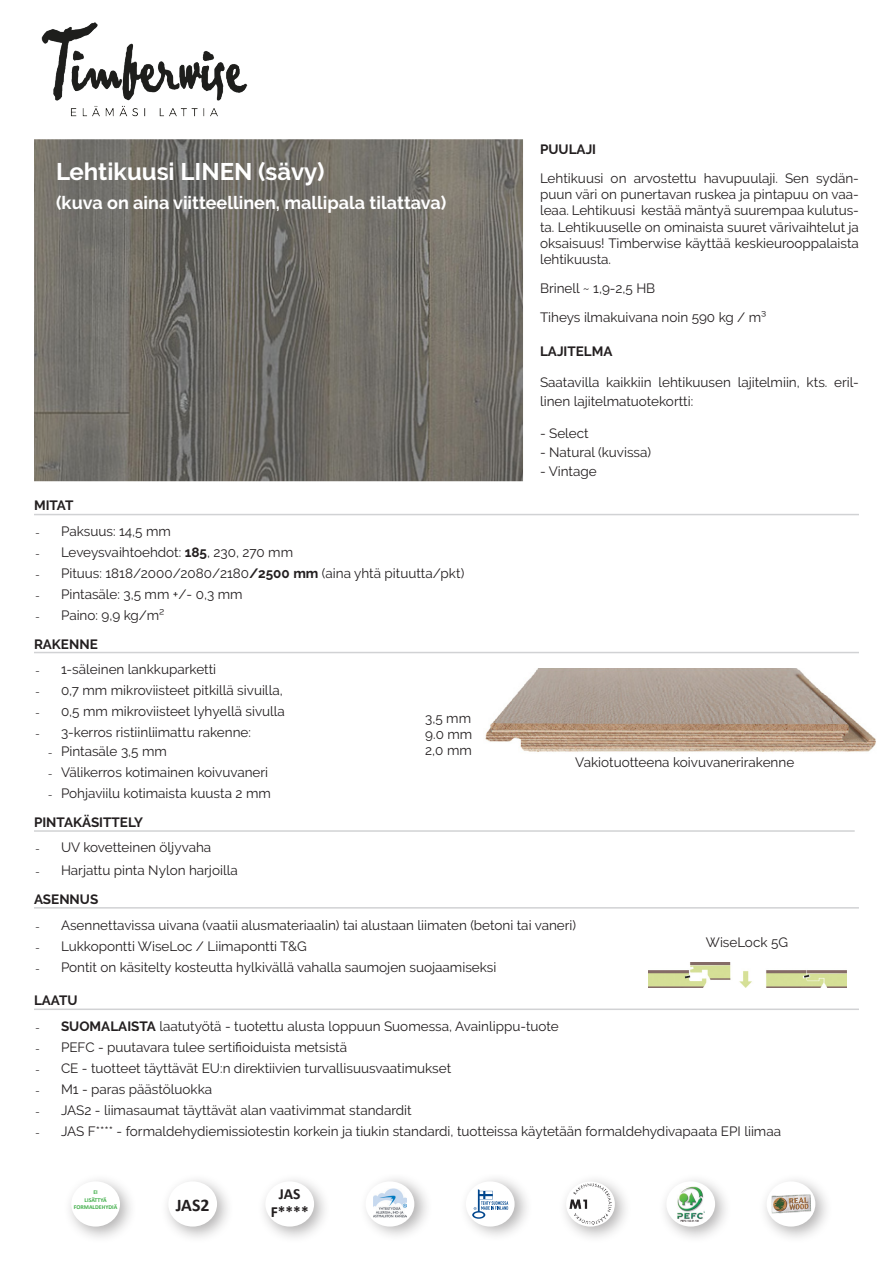
<style>
.page{position:relative;width:893px;height:1263px;background:#fff}
.page>*{position:absolute;margin:0;border:0;box-sizing:border-box;transform-origin:0 0}
.t1{font:700 24px "Raleway";color:#fff}
.t2{font:700 18px "Raleway";color:#fff}
.t3{font:700 17.85px "Calibri";color:#231f20}
.t4{font:700 15.45px/18.6px "Calibri";color:#231f20;text-align:center}
.Paragraph_Style_1{font:13.5px/16.2px "Raleway";color:#231f20;text-align:justify}
.listan_otsikko{font:700 13.5px "Raleway";color:#231f20}
.Paragraph_Style_1-2{font:700 13.5px "Raleway";color:#231f20}
.t5{font:700 6px/7.1px "Calibri";color:#40ae49;text-align:center}
.s1{font-family:"Garamond"}
.s2{font-weight:700}
</style>
<div class="page">
<img style="left:41px;top:22px;width:207px;height:95px">
<div style="left:459px;top:1174px;width:74px;height:68px;background:#231f20;opacity:.35"></div>
<div style="left:466px;top:1181px;width:49px;height:45px;background:#fff;border-radius:50%"></div>
<svg style="left:472px;top:1189px;width:36px;height:30px"></svg>
<div style="left:359px;top:1174px;width:74px;height:68px;background:#231f20;opacity:.35"></div>
<div style="left:366px;top:1181px;width:48px;height:45px;background:#fff;border-radius:50%"></div>
<img style="left:373px;top:1188px;width:34px;height:30px">
<div style="left:258px;top:1174px;width:73px;height:70px;background:#231f20;opacity:.35"></div>
<div style="left:265px;top:1181px;width:49px;height:45px;background:#fff;border-radius:50%"></div>
<div style="left:161px;top:1174px;width:73px;height:70px;background:#231f20;opacity:.35"></div>
<div style="left:168px;top:1181px;width:49px;height:45px;background:#fff;border-radius:50%"></div>
<div style="left:759px;top:1174px;width:74px;height:70px;background:#231f20;opacity:.35"></div>
<div style="left:767px;top:1181px;width:48px;height:45px;background:#fff;border-radius:50%"></div>
<img style="left:772px;top:1194px;width:39px;height:19px">
<div style="left:659px;top:1174px;width:73px;height:70px;background:#231f20;opacity:.35"></div>
<div style="left:666px;top:1181px;width:49px;height:45px;background:#fff;border-radius:50%"></div>
<img style="left:677px;top:1186px;width:28px;height:35px">
<div style="left:63px;top:1174px;width:74px;height:70px;background:#231f20;opacity:.35"></div>
<div style="left:71px;top:1181px;width:49px;height:45px;background:#fff;border-radius:50%"></div>
<div style="left:558px;top:1174px;width:74px;height:70px;background:#231f20;opacity:.35"></div>
<div style="left:566px;top:1181px;width:49px;height:45px;background:#fff;border-radius:50%"></div>
<img style="left:570px;top:1184px;width:41px;height:40px">
<img style="left:34px;top:139px;width:489px;height:342px">
<hr style="left:34px;top:514px;width:825px;height:1px;background:#d1d2d4">
<hr style="left:34px;top:652px;width:825px;height:1px;background:#d1d2d4">
<hr style="left:34px;top:830px;width:821px;height:2px;background:#d1d2d4">
<hr style="left:34px;top:907px;width:825px;height:1px;background:#d1d2d4">
<hr style="left:34px;top:1008px;width:825px;height:2px;background:#d1d2d4">
<img style="left:648px;top:962px;width:198px;height:25px">
<img style="left:485px;top:669px;width:391px;height:83px">
<p class="t1" style="left:56px;top:158px;width:270px">Lehtikuusi LINEN (sävy)</p>
<p class="t2" style="left:56px;top:192px;width:392px">(kuva on aina viitteellinen, mallipala tilattava)</p>
<p class="Paragraph_Style_1-2" style="left:540px;top:142px;width:58px">PUULAJI</p>
<p class="Paragraph_Style_1" style="left:540px;top:170px;width:320px">Lehtikuusi on arvostettu havupuulaji. Sen sydän&shy;puun väri on punertavan ruskea ja pintapuu on vaa&shy;leaa. Lehtikuusi kestää mäntyä suurempaa kulutus&shy;ta. Lehtikuuselle on ominaista suuret värivaihtelut ja oksaisuus! Timberwise käyttää keskieurooppalaista lehtikuusta.</p>
<p class="Paragraph_Style_1" style="left:540px;top:280px;width:117px">Brinell ~ 1,9-2,5 HB</p>
<p class="Paragraph_Style_1" style="left:540px;top:309px;width:228px">Tiheys ilmakuivana noin 590 kg / m³</p>
<p class="Paragraph_Style_1-2" style="left:540px;top:343px;width:74px">LAJITELMA</p>
<p class="Paragraph_Style_1" style="left:540px;top:373px;width:320px;line-height:18.9px">Saatavilla kaikkiin lehtikuusen lajitelmiin, kts. eril&shy;linen lajitelmatuotekortti:</p>
<p class="Paragraph_Style_1" style="left:540px;top:425px;width:50px">- Select</p>
<p class="Paragraph_Style_1" style="left:540px;top:444px;width:113px">- Natural (kuvissa)</p>
<p class="Paragraph_Style_1" style="left:540px;top:463px;width:58px">- Vintage</p>
<p class="listan_otsikko" style="left:34px;top:498px;width:41px">MITAT</p>
<p class="Paragraph_Style_1" style="left:36px;top:523px;width:137px"><span class="s1">-</span> Paksuus: 14,5 mm</p>
<p class="Paragraph_Style_1" style="left:36px;top:544px;width:259px"><span class="s1">-</span> Leveysvaihtoehdot: <span class="s2">185</span>, 230, 270 mm</p>
<p class="Paragraph_Style_1" style="left:36px;top:565px;width:430px"><span class="s1">-</span> Pituus: 1818/2000/2080/2180<span class="s2">/2500 mm</span> (aina yhtä pituutta/pkt)</p>
<p class="Paragraph_Style_1" style="left:36px;top:586px;width:208px"><span class="s1">-</span> Pintasäle: 3,5 mm +/- 0,3 mm</p>
<p class="Paragraph_Style_1" style="left:36px;top:607px;width:130px"><span class="s1">-</span> Paino: 9,9 kg/m²</p>
<p class="listan_otsikko" style="left:34px;top:636px;width:65px">RAKENNE</p>
<p class="Paragraph_Style_1" style="left:36px;top:661px;width:182px"><span class="s1">-</span> 1-säleinen lankkuparketti</p>
<p class="Paragraph_Style_1" style="left:36px;top:682px;width:249px"><span class="s1">-</span> 0,7 mm mikroviisteet pitkillä sivuilla,</p>
<p class="Paragraph_Style_1" style="left:36px;top:703px;width:251px"><span class="s1">-</span> 0,5 mm mikroviisteet lyhyellä sivulla</p>
<p class="Paragraph_Style_1" style="left:36px;top:724px;width:217px"><span class="s1">-</span> 3-kerros ristiinliimattu rakenne:</p>
<p class="Paragraph_Style_1" style="left:48px;top:743px;width:120px"><span class="s1">-</span> Pintasäle 3,5 mm</p>
<p class="Paragraph_Style_1" style="left:48px;top:764px;width:221px"><span class="s1">-</span> Välikerros kotimainen koivuvaneri</p>
<p class="Paragraph_Style_1" style="left:48px;top:785px;width:224px"><span class="s1">-</span> Pohjaviilu kotimaista kuusta 2 mm</p>
<p class="listan_otsikko" style="left:34px;top:814px;width:111px">PINTAKÄSITTELY</p>
<p class="Paragraph_Style_1" style="left:36px;top:839px;width:177px"><span class="s1">-</span> UV kovetteinen öljyvaha</p>
<p class="Paragraph_Style_1" style="left:36px;top:862px;width:204px"><span class="s1">-</span> Harjattu pinta Nylon harjoilla</p>
<p class="listan_otsikko" style="left:34px;top:892px;width:66px">ASENNUS</p>
<p class="Paragraph_Style_1" style="left:36px;top:917px;width:542px"><span class="s1">-</span> Asennettavissa uivana (vaatii alusmateriaalin) tai alustaan liimaten (betoni tai vaneri)</p>
<p class="Paragraph_Style_1" style="left:36px;top:938px;width:273px"><span class="s1">-</span> Lukkopontti WiseLoc / Liimapontti T&amp;G</p>
<p class="Paragraph_Style_1" style="left:36px;top:959px;width:462px"><span class="s1">-</span> Pontit on käsitelty kosteutta hylkivällä vahalla saumojen suojaamiseksi</p>
<p class="listan_otsikko" style="left:34px;top:993px;width:45px">LAATU</p>
<p class="Paragraph_Style_1" style="left:36px;top:1018px;width:525px"><span class="s1">-</span> <span class="s2">SUOMALAISTA</span> laatutyötä - tuotettu alusta loppuun Suomessa, Avainlippu-tuote</p>
<p class="Paragraph_Style_1" style="left:36px;top:1039px;width:313px"><span class="s1">-</span> PEFC - puutavara tulee sertifioiduista metsistä</p>
<p class="Paragraph_Style_1" style="left:36px;top:1060px;width:417px"><span class="s1">-</span> CE - tuotteet täyttävät EU:n direktiivien turvallisuusvaatimukset</p>
<p class="Paragraph_Style_1" style="left:36px;top:1081px;width:178px"><span class="s1">-</span> M1 - paras päästöluokka</p>
<p class="Paragraph_Style_1" style="left:36px;top:1102px;width:378px"><span class="s1">-</span> JAS2 - liimasaumat täyttävät alan vaativimmat standardit</p>
<p class="Paragraph_Style_1" style="left:36px;top:1123px;width:747px"><span class="s1">-</span> JAS F**** - formaldehydiemissiotestin korkein ja tiukin standardi, tuotteissa käytetään formaldehydivapaata EPI liimaa</p>
<p class="Paragraph_Style_1" style="left:425px;top:710px;width:48px">3,5 mm 9.0 mm 2,0 mm</p>
<p class="Paragraph_Style_1" style="left:575px;top:754px;width:220px">Vakiotuotteena koivuvanerirakenne</p>
<p class="Paragraph_Style_1" style="left:706px;top:934px;width:84px">WiseLock 5G</p>
<p class="t5" style="left:74px;top:1189px;width:45px">EI<br>LISÄTTYÄ<br>FORMALDEHYDIÄ</p>
<h3 class="t3" style="left:176px;top:1192px;width:35px">JAS2</h3>
<p class="t4" style="left:271px;top:1184px;width:39px">JAS<br>F****</p>
</div>
